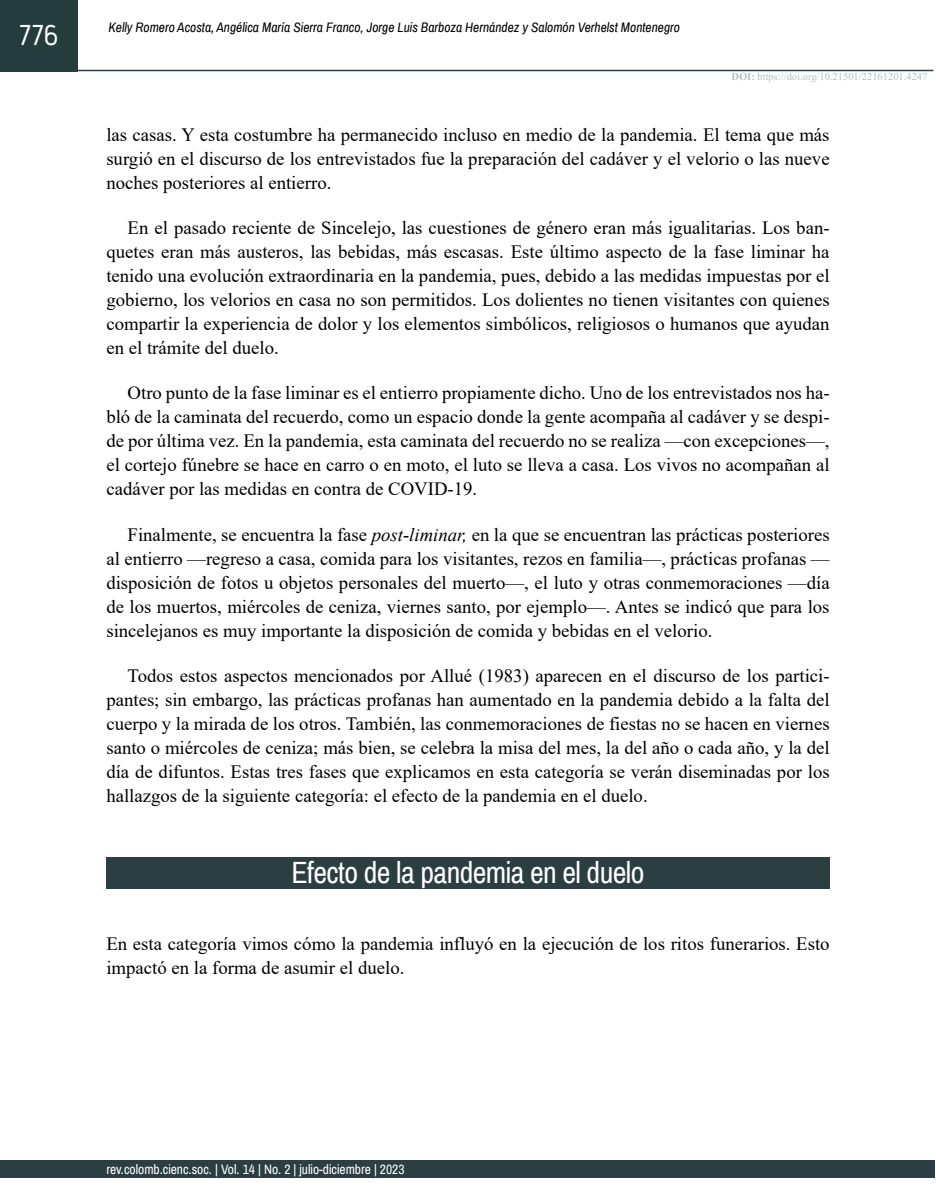
<style>
.page{position:relative;width:936px;height:1191px;background:#fff}
.page>*{position:absolute;margin:0;border:0;box-sizing:border-box;transform-origin:0 0}
.t1{font:30px "Archivo Narrow";letter-spacing:-.02em;color:#fff}
.t2{font:30px "Typestar Pro";color:#fff}
.t3{font:18.75px/24px "Times New Roman";color:#000;text-align:justify}
.t4{font:italic 13.5px "Archivo Narrow";color:#000}
.t5{font:13.5px "Archivo Narrow";color:#fff}
.t6{font:10.5px "Times New Roman";color:#bbbdbe}
.s1{font-weight:700}
.s2{font-style:italic}
</style>
<div class="page">
<div style="left:0;top:1160px;width:934px;height:18px;background:#2b3e41"></div>
<hr style="left:77px;top:70px;width:856px;height:1px;background:#2b3e41">
<div style="left:0;top:0;width:78px;height:71px;background:#253c3e"></div>
<div style="left:106px;top:857px;width:723px;height:31px;background:#2b3e41"></div>
<h1 class="t2" style="left:17px;top:16px;width:43px">776</h1>
<p class="t4" style="left:108px;top:19px;width:573px">Kelly Romero Acosta, Angélica María Sierra Franco, Jorge Luis Barboza Hernández y Salomón Verhelst Montenegro</p>
<p class="t6" style="left:731px;top:69px;width:197px"><span class="s1">DOI:</span> https://doi.org/10.21501/22161201.4247</p>
<p class="t3" style="left:106px;top:122px;width:724px">las casas. Y esta costumbre ha permanecido incluso en medio de la pandemia. El tema que más surgió en el discurso de los entrevistados fue la preparación del cadáver y el velorio o las nueve noches posteriores al entierro.</p>
<p class="t3" style="left:106px;top:215px;width:724px;text-indent:21px">En el pasado reciente de Sincelejo, las cuestiones de género eran más igualitarias. Los ban&shy;quetes eran más austeros, las bebidas, más escasas. Este último aspecto de la fase liminar ha tenido una evolución extraordinaria en la pandemia, pues, debido a las medidas impuestas por el gobierno, los velorios en casa no son permitidos. Los dolientes no tienen visitantes con quienes compartir la experiencia de dolor y los elementos simbólicos, religiosos o humanos que ayudan en el trámite del duelo.</p>
<p class="t3" style="left:106px;top:380px;width:724px;text-indent:21px">Otro punto de la fase liminar es el entierro propiamente dicho. Uno de los entrevistados nos ha&shy;bló de la caminata del recuerdo, como un espacio donde la gente acompaña al cadáver y se despi&shy;de por última vez. En la pandemia, esta caminata del recuerdo no se realiza —con excepciones—, el cortejo fúnebre se hace en carro o en moto, el luto se lleva a casa. Los vivos no acompañan al cadáver por las medidas en contra de COVID-19.</p>
<p class="t3" style="left:106px;top:521px;width:724px;text-indent:21px">Finalmente, se encuentra la fase <span class="s2">post-liminar,</span> en la que se encuentran las prácticas posteriores al entierro —regreso a casa, comida para los visitantes, rezos en familia—, prácticas profanas — disposición de fotos u objetos personales del muerto—, el luto y otras conmemoraciones —día de los muertos, miércoles de ceniza, viernes santo, por ejemplo—. Antes se indicó que para los sincelejanos es muy importante la disposición de comida y bebidas en el velorio.</p>
<p class="t3" style="left:106px;top:663px;width:724px;text-indent:21px">Todos estos aspectos mencionados por Allué (1983) aparecen en el discurso de los partici&shy;pantes; sin embargo, las prácticas profanas han aumentado en la pandemia debido a la falta del cuerpo y la mirada de los otros. También, las conmemoraciones de fiestas no se hacen en viernes santo o miércoles de ceniza; más bien, se celebra la misa del mes, la del año o cada año, y la del día de difuntos. Estas tres fases que explicamos en esta categoría se verán diseminadas por los hallazgos de la siguiente categoría: el efecto de la pandemia en el duelo.</p>
<h1 class="t1" style="left:291px;top:854px;width:354px">Efecto de la pandemia en el duelo</h1>
<p class="t3" style="left:106px;top:930px;width:724px">En esta categoría vimos cómo la pandemia influyó en la ejecución de los ritos funerarios. Esto impactó en la forma de asumir el duelo.</p>
<p class="t5" style="left:106px;top:1160px;width:300px">rev.colomb.cienc.soc. | Vol. 14 | No. 2 | julio-diciembre | 2023</p>
</div>
